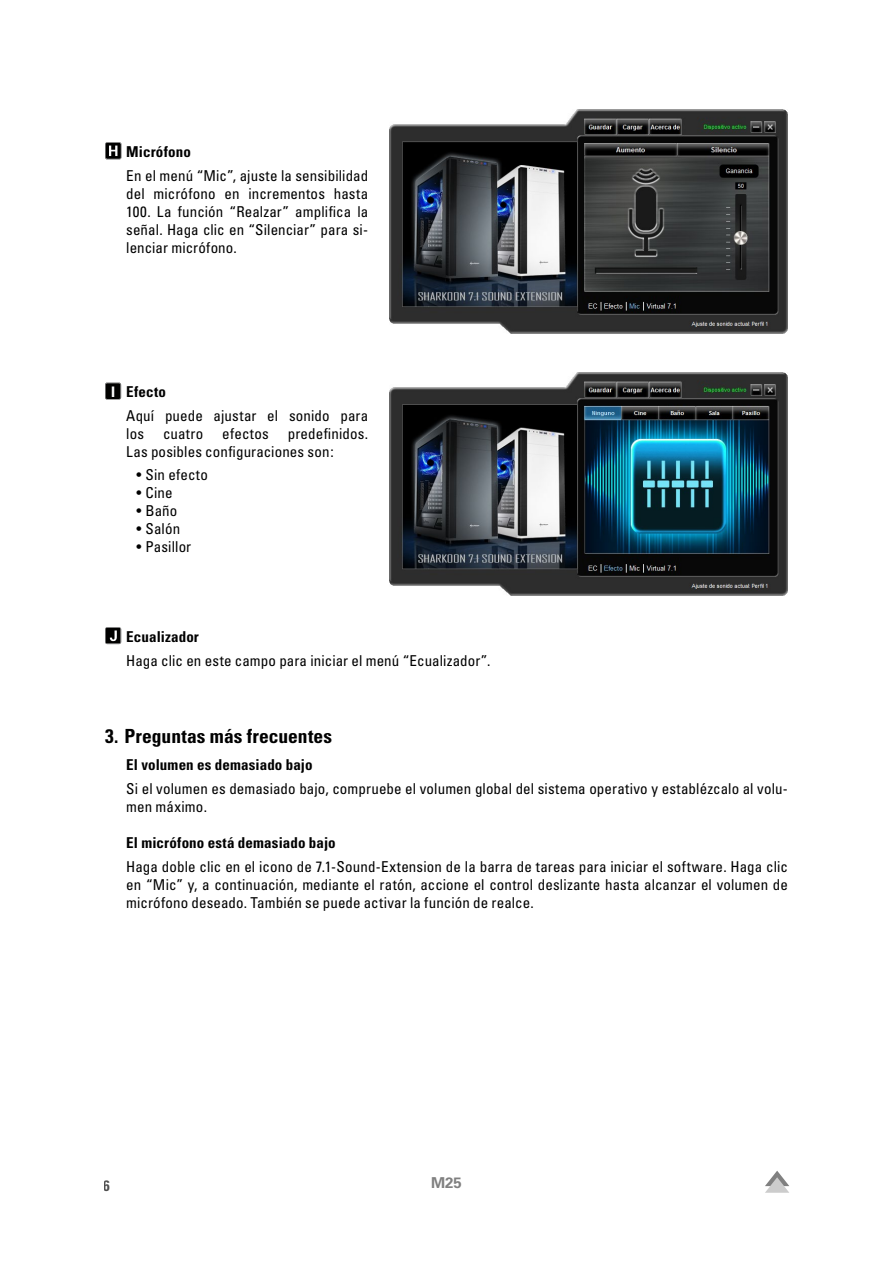
<style>
.page{position:relative;width:893px;height:1263px;background:#fff}
.page>*{position:absolute;margin:0;border:0;box-sizing:border-box;transform-origin:0 0}
.t1{font:700 condensed 19.5px "Univers";letter-spacing:.005em;color:#000}
.t2{font:condensed 15px/18px "Univers";letter-spacing:.005em;color:#000}
.t3{font:700 condensed 15px "Univers";letter-spacing:.01em;color:#000}
.t4{font:700 15px "Univers";color:#808080}
.t5{font:700 14.4px "Univers";color:#fff}
</style>
<div class="page">
<img style="left:389px;top:109px;width:399px;height:224px">
<img style="left:389px;top:372px;width:399px;height:224px">
<svg style="left:765px;top:1171px;width:24px;height:22px"></svg>
<svg style="left:105px;top:142px;width:16px;height:17px"></svg>
<svg style="left:105px;top:383px;width:16px;height:17px"></svg>
<svg style="left:105px;top:627px;width:16px;height:17px"></svg>
<p class="t3" style="left:126px;top:143px;width:66px">Micrófono</p>
<p class="t2" style="left:126px;top:167px;width:243px;text-align:justify">En el menú “Mic”, ajuste la sensibilidad del micrófono en incrementos hasta 100. La función “Realzar” amplifica la señal. Haga clic en “Silenciar” para si&shy;lenciar micrófono.</p>
<p class="t5" style="left:111px;top:383px;width:6px">I</p>
<p class="t3" style="left:126px;top:383px;width:41px">Efecto</p>
<p class="t2" style="left:126px;top:407px;width:243px">Aquí puede ajustar el sonido para los</p>
<p class="t2" style="left:126px;top:425px;width:243px;text-indent:162px">predefinidos.<br>Las posibles configuraciones son:</p>
<p class="t2" style="left:137px;top:465px;width:73px">• Sin efecto</p>
<p class="t2" style="left:137px;top:483px;width:38px">• Cine</p>
<p class="t2" style="left:137px;top:501px;width:42px">• Baño</p>
<p class="t2" style="left:137px;top:519px;width:45px">• Salón</p>
<p class="t2" style="left:137px;top:537px;width:56px">• Pasillor</p>
<p class="t2" style="left:163px;top:425px;width:42px">cuatro</p>
<p class="t2" style="left:222px;top:425px;width:48px">efectos</p>
<p class="t3" style="left:126px;top:627px;width:74px">Ecualizador</p>
<p class="t2" style="left:126px;top:651px;width:366px">Haga clic en este campo para iniciar el menú “Ecualizador”.</p>
<h1 class="t1" style="left:105px;top:724px;width:229px">3. Preguntas más frecuentes</h1>
<p class="t3" style="left:126px;top:756px;width:188px">El volumen es demasiado bajo</p>
<p class="t2" style="left:126px;top:780px;width:663px">Si el volumen es demasiado bajo, compruebe el volumen global del sistema operativo y establézcalo al volu&shy;men máximo.</p>
<p class="t3" style="left:126px;top:834px;width:211px">El micrófono está demasiado bajo</p>
<p class="t2" style="left:126px;top:858px;width:663px;text-align:justify">Haga doble clic en el icono de 7.1-Sound-Extension de la barra de tareas para iniciar el software. Haga clic en “Mic” y, a continuación, mediante el ratón, accione el control deslizante hasta alcanzar el volumen de micrófono deseado. También se puede activar la función de realce.</p>
<p class="t3" style="left:104px;top:1177px;width:8px">6</p>
<p class="t4" style="left:431px;top:1174px;width:32px">M25</p>
</div>
